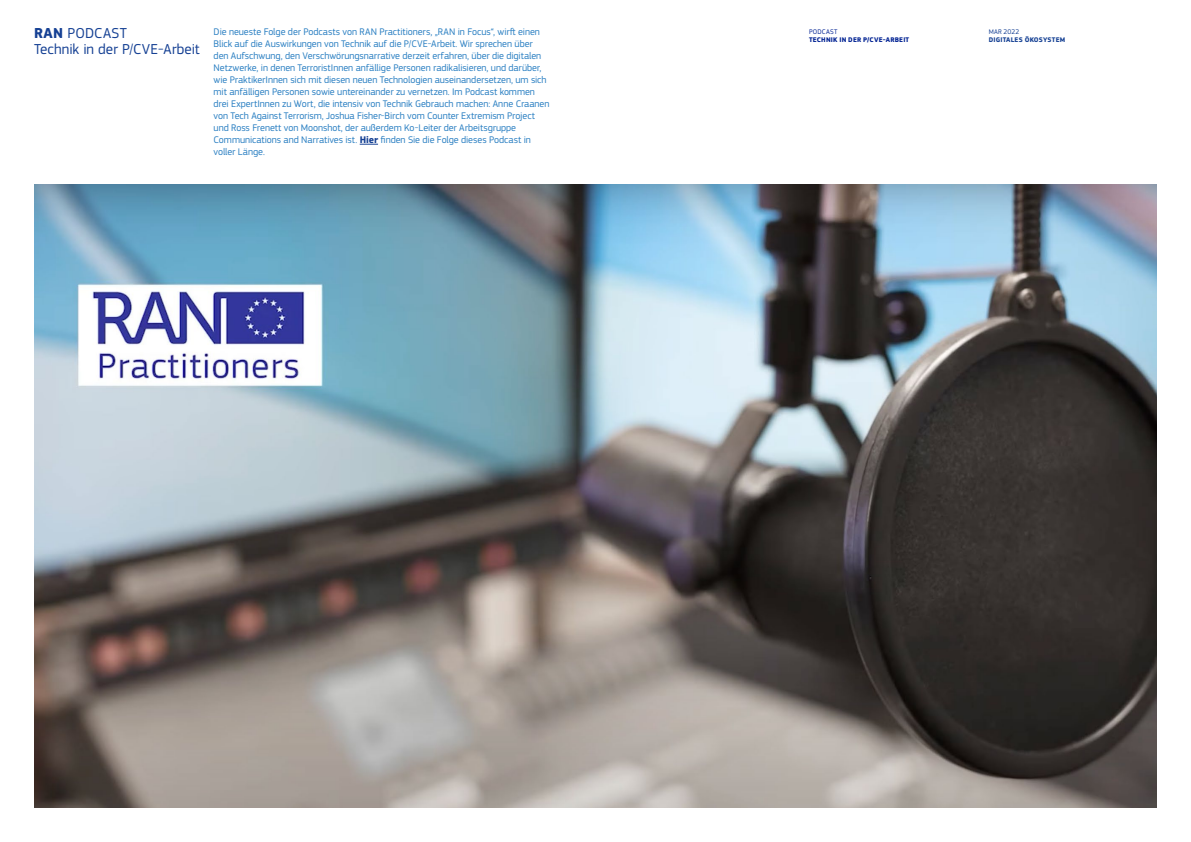
<style>
.page{position:relative;width:1191px;height:842px;background:#fff}
.page>*{position:absolute;margin:0;border:0;box-sizing:border-box;transform-origin:0 0}
.t1{font:15px/16px "EC Square Sans Pro";letter-spacing:.005em;color:#164194}
.t2{font:10px/12px "EC Square Sans Pro";letter-spacing:-.005em;color:#2a7fc2}
.t3{font:700 7px "EC Square Sans Pro";letter-spacing:.025em;color:#002293}
.t4{font:700 7px "EC Square Sans Pro";letter-spacing:.025em;color:#164194}
.t5{font:7px "EC Square Sans Pro";letter-spacing:.03em;color:#002293}
.t6{font:7px "EC Square Sans Pro";letter-spacing:.015em;color:#164194}
.s1{font-weight:700}
.s2{font-weight:700;color:#164194}
</style>
<div class="page">
<svg style="left:360px;top:144px;width:18px;height:1px"></svg>
<img style="left:34px;top:184px;width:1123px;height:624px">
<h1 class="t1" style="left:34px;top:25px;width:167px"><span class="s1">RAN</span> PODCAST<br>Technik in der P/CVE-Arbeit</h1>
<p class="t2" style="left:214px;top:26px;width:337px">Die neueste Folge der Podcasts von RAN Practitioners, „RAN in Focus“, wirft einen Blick auf die Auswirkungen von Technik auf die P/CVE-Arbeit. Wir sprechen über den Aufschwung, den Verschwörungsnarrative derzeit erfahren, über die digitalen Netzwerke, in denen TerroristInnen anfällige Personen radikalisieren, und darüber, wie PraktikerInnen sich mit diesen neuen Technologien auseinandersetzen, um sich mit anfälligen Personen sowie untereinander zu vernetzen. Im Podcast kommen drei ExpertInnen zu Wort, die intensiv von Technik Gebrauch machen: Anne Craanen von Tech Against Terrorism, Joshua Fisher-Birch vom Counter Extremism Project und Ross Frenett von Moonshot, der außerdem Ko-Leiter der Arbeitsgruppe Communications and Narratives ist. <span class="s2">Hier</span> finden Sie die Folge dieses Podcast in voller Länge.</p>
<p class="t5" style="left:809px;top:27px;width:30px">PODCAST</p>
<p class="t3" style="left:809px;top:35px;width:102px">TECHNIK IN DER P/CVE-ARBEIT</p>
<p class="t6" style="left:988px;top:27px;width:32px">MAR 2022</p>
<p class="t4" style="left:988px;top:35px;width:78px">DIGITALES ÖKOSYSTEM</p>
</div>
